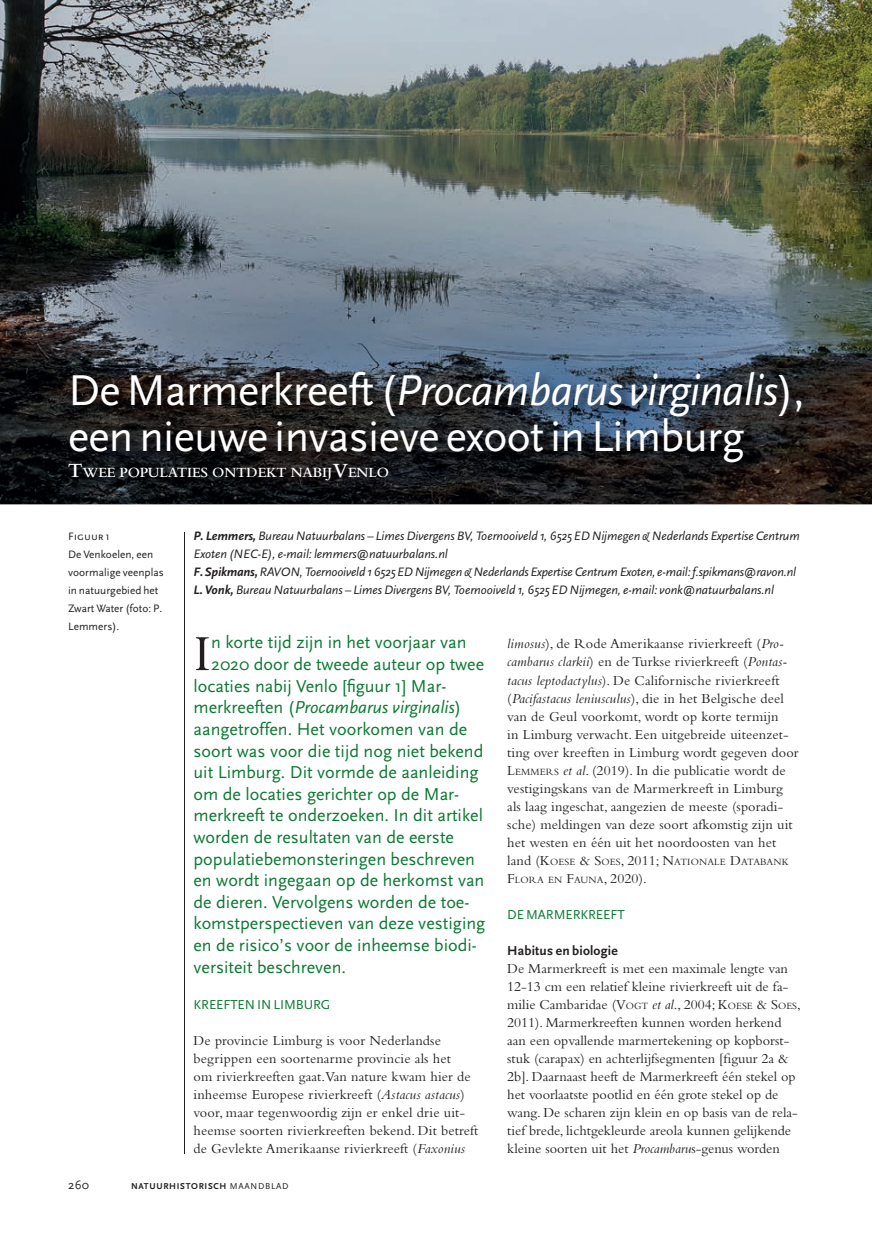
<style>
.page{position:relative;width:872px;height:1234px;background:#fff}
.page>*{position:absolute;margin:0;border:0;box-sizing:border-box;transform-origin:0 0}
.t1{font:52.8px "Bembo";color:#231f20}
.t2{font:45px/46.5px "Scala Sans";letter-spacing:-.015em;color:#fff}
.t3{font:18px "Scala Sans";color:#0b7931}
.t4{font:italic 18px "Scala Sans";color:#0b7931}
.t5{font:600 14.7px "Bembo";letter-spacing:-.01em;color:#fff}
.t6{font:14.25px/18px "Bembo";letter-spacing:.01em;color:#231f20}
.t7{font:13.5px "Scala Sans";letter-spacing:-.005em;color:#0b7931}
.t8{font:700 13.5px "Scala Sans";letter-spacing:.015em;color:#231f20}
.t9{font:italic 12.75px/18px "Scala Sans";letter-spacing:-.005em;color:#231f20}
.t10{font:12.75px "Scala Sans";color:#231f20}
.t11{font:11.25px/18px "Scala Sans";letter-spacing:.005em;color:#231f20}
.t12{font:11.25px "Scala Sans Caps";letter-spacing:-.005em;color:#231f20}
.t13{font:10.05px/18px "Bembo";letter-spacing:.015em;color:#231f20}
.t14{font:700 8.85px "Scala Sans";letter-spacing:.08em;color:#231f20}
.s1{font-style:italic}
.s2{font-size:21px}
.s3{font-weight:700}
.s4{font-style:normal}
.s5{font-style:inherit}
.s6{font-size:10.05px}
.s7{font-size:14.25px}
.s8{font-weight:400}
</style>
<div class="page">
<hr style="left:184px;top:532px;width:1px;height:621px;background:#231f20">
<img style="left:0;top:0;width:872px;height:504px">
<img style="left:66px;top:368px;width:748px;height:125px">
<h2 class="t2" style="left:68px;top:367px;width:738px">De Marmerkreeft (<span class="s1">Procambarus virginalis</span>), een nieuwe invasieve exoot in Limburg</h2>
<p class="t5" style="left:68px;top:464px;width:322px"><span class="s2">T</span>WEE POPULATIES ONTDEKT NABIJ <span class="s2">V</span>ENLO</p>
<p class="t12" style="left:68px;top:530px;width:43px">Figuur 1</p>
<p class="t11" style="left:68px;top:546px;width:97px">De Venkoelen, een voormalige veenplas in natuurgebied het<br>Zwart Water (foto: P.<br>Lemmers).</p>
<p class="t9" style="left:193px;top:527px;width:608px"><span class="s3">P. Lemmers,</span> Bureau Natuurbalans – Limes Divergens BV, Toernooiveld 1, 6525 ED Nijmegen &amp; Nederlands Expertise Centrum Exoten (NEC-E), e-mail: lemmers@natuurbalans.nl<br><span class="s3">F. Spikmans,</span> RAVON, Toernooiveld 1 6525 ED Nijmegen &amp; Nederlands Expertise Centrum Exoten, e-mail: f.spikmans@ravon.nl <span class="s3">L. Vonk,</span> Bureau Natuurbalans – Limes Divergens BV, Toernooiveld 1, 6525 ED Nijmegen, e-mail: vonk@natuurbalans.nl</p>
<h1 class="t1" style="left:193px;top:622px;width:19px">I</h1>
<p class="t3" style="left:211px;top:632px;width:257px">n korte tijd zijn in het voorjaar van</p>
<p class="t3" style="left:211px;top:654px;width:274px">2020 door de tweede auteur op twee</p>
<p class="t3" style="left:193px;top:676px;width:254px">locaties nabij Venlo [figuur 1] Mar-</p>
<p class="t4" style="left:193px;top:697px;width:269px"><span class="s4">merkreeften (</span>Procambarus virginalis<span class="s4">)</span></p>
<p class="t3" style="left:193px;top:719px;width:275px">aangetroffen. Het voorkomen van de</p>
<p class="t3" style="left:193px;top:740px;width:291px">soort was voor die tijd nog niet bekend</p>
<p class="t3" style="left:193px;top:762px;width:287px">uit Limburg. Dit vormde de aanleiding</p>
<p class="t3" style="left:193px;top:784px;width:267px">om de locaties gerichter op de Mar-</p>
<p class="t3" style="left:193px;top:805px;width:291px">merkreeft te onderzoeken. In dit artikel</p>
<p class="t3" style="left:193px;top:827px;width:262px">worden de resultaten van de eerste</p>
<p class="t3" style="left:193px;top:848px;width:283px">populatiebemonsteringen beschreven</p>
<p class="t3" style="left:193px;top:870px;width:292px">en wordt ingegaan op de herkomst van</p>
<p class="t3" style="left:193px;top:892px;width:277px">de dieren. Vervolgens worden de toe-</p>
<p class="t3" style="left:193px;top:913px;width:293px">komstperspectieven van deze vestiging</p>
<p class="t3" style="left:193px;top:935px;width:285px">en de risico’s voor de inheemse biodi-</p>
<p class="t3" style="left:193px;top:956px;width:154px">versiteit beschreven.</p>
<p class="t7" style="left:193px;top:996px;width:138px">KREEFTEN IN LIMBURG</p>
<p class="t6" style="left:193px;top:1030px;width:286px">De provincie Limburg is voor Nederlandse begrippen een soortenarme provincie als het<br>om rivierkreeften gaat. Van nature kwam hier de inheemse Europese rivierkreeft (<span class="s1">Astacus astacus</span>) voor, maar tegenwoordig zijn er enkel drie uit&shy;heemse soorten rivierkreeften bekend. Dit betreft de Gevlekte Amerikaanse rivierkreeft (<span class="s1">Faxonius</span></p>
<p class="t6" style="left:507px;top:634px;width:293px"><span class="s1">limosus</span>), de Rode Amerikaanse rivierkreeft (<span class="s1">Pro&shy;cambarus clarkii</span>) en de Turkse rivierkreeft (<span class="s1">Pontas&shy;tacus leptodactylus</span>). De Californische rivierkreeft (<span class="s1">Pacifastacus leniusculus</span>), die in het Belgische deel van de Geul voorkomt, wordt op korte termijn<br>in Limburg verwacht. Een uitgebreide uiteenzet&shy;ting over kreeften in Limburg wordt gegeven door <span class="s5">L</span><span class="s6">EMMERS</span> <span class="s1">et al</span>. (2019). In die publicatie wordt de vestigingskans van de Marmerkreeft in Limburg als laag ingeschat, aangezien de meeste (sporadi&shy;sche) meldingen van deze soort afkomstig zijn uit het westen en één uit het noordoosten van het</p>
<p class="t13" style="left:507px;top:852px;width:283px"><span class="s7">land (</span><span class="s7">K</span>OESE <span class="s7">&amp; S</span>OES<span class="s7">,</span> <span class="s7">2011;</span> <span class="s7">N</span>ATIONALE <span class="s7">D</span>ATABANK<br><span class="s7">F</span>LORA EN <span class="s7">F</span>AUNA<span class="s7">, 2020).</span></p>
<p class="t7" style="left:507px;top:906px;width:119px">DE MARMERKREEFT</p>
<p class="t8" style="left:507px;top:942px;width:112px">Habitus en biologie</p>
<p class="t6" style="left:507px;top:958px;width:295px">De Marmerkreeft is met een maximale lengte van 12-13 cm een relatief kleine rivierkreeft uit de fa&shy;milie Cambaridae (<span class="s5">V</span><span class="s6">OGT</span> <span class="s1">et al</span>., 2004; <span class="s5">K</span><span class="s6">OESE</span> <span class="s5">&amp; S</span><span class="s6">OES</span><span class="s5">, </span>2011). Marmerkreeften kunnen worden herkend aan een opvallende marmertekening op kopborst&shy;stuk (carapax) en achterlijfsegmenten [figuur 2a &amp; 2b]. Daarnaast heeft de Marmerkreeft één stekel op het voorlaatste pootlid en één grote stekel op de wang. De scharen zijn klein en op basis van de rela&shy;tief brede, lichtgekleurde areola kunnen gelijkende kleine soorten uit het <span class="s1">Procambaru</span>s-genus worden</p>
<p class="t10" style="left:68px;top:1177px;width:23px">260</p>
<p class="t14" style="left:131px;top:1180px;width:159px">NATUURHISTORISCH <span class="s8">MAANDBLAD</span></p>
</div>
